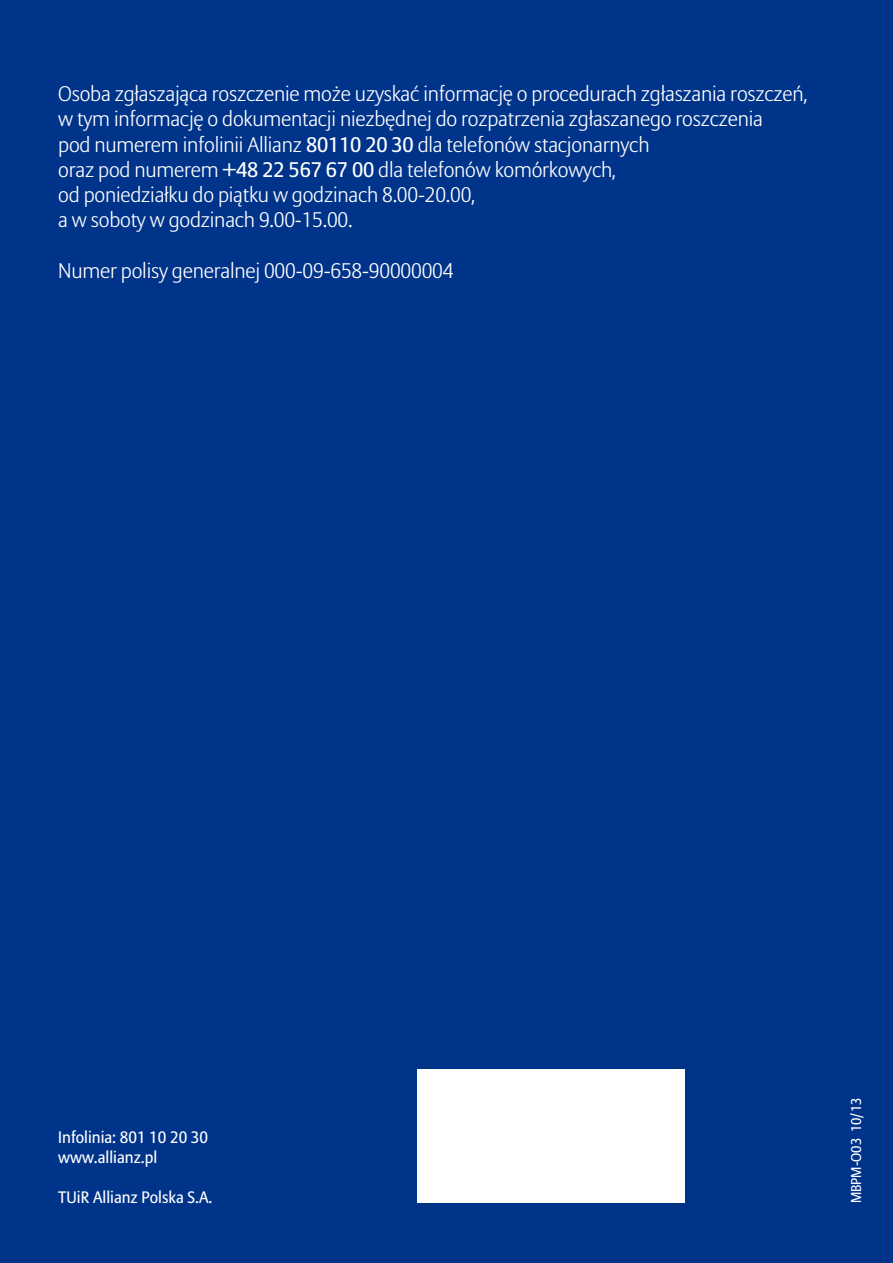
<style>
.page{position:relative;width:893px;height:1263px;background:#00348a}
.page>*{position:absolute;margin:0;border:0;box-sizing:border-box;transform-origin:0 0}
.t1{font:300 21px/25.2px "Allianz Sans CE";letter-spacing:-.01em;color:#fff}
.t2{font:16.5px/19.8px "Allianz Sans CE";color:#fff}
.t3{font:14.1px "Allianz Sans CE";color:#fff}
.s1{font-weight:400}
</style>
<div class="page">
<div style="left:417px;top:1069px;width:268px;height:134px;background:#fff"></div>
<p class="t1" style="left:58px;top:83px;width:751px">Osoba zgłaszająca roszczenie może uzyskać informację o procedurach zgłaszania roszczeń, w tym informację o dokumentacji niezbędnej do rozpatrzenia zgłaszanego roszczenia<br>pod numerem infolinii Allianz <span class="s1">80110 20 30</span> dla telefonów stacjonarnych<br>oraz pod numerem <span class="s1">+48 22 567 67 00</span> dla telefonów komórkowych,<br>od poniedziałku do piątku w godzinach 8.00-20.00,<br>a w soboty w godzinach 9.00-15.00.</p>
<p class="t1" style="left:58px;top:259px;width:397px">Numer polisy generalnej 000-09-658-90000004</p>
<p class="t2" style="left:58px;top:1129px;width:151px">Infolinia: 801 10 20 30 www.allianz.pl</p>
<p class="t2" style="left:58px;top:1188px;width:156px">TUiR Allianz Polska S.A.</p>
<p class="t3" style="left:850px;top:1203px;width:107px;rotate:-90deg">MBPM-O03 10/13</p>
</div>
